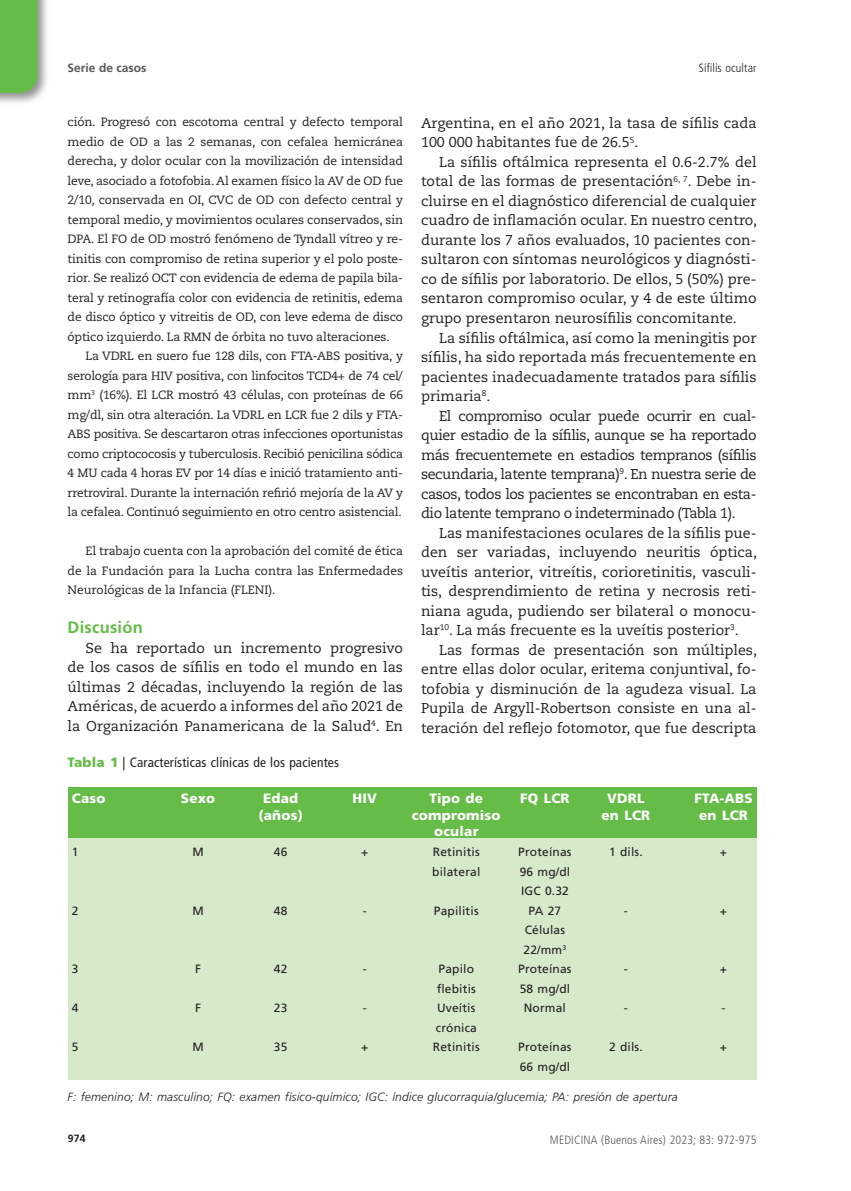
<style>
.page{position:relative;width:851px;height:1191px;background:#fff}
.page>*{position:absolute;margin:0;border:0;box-sizing:border-box;transform-origin:0 0}
.subtit-texto{font:700 16.5px "Frutiger LT Std";letter-spacing:.015em;color:#65bc46}
.texto1{font:14.25px/19.5px "Caecilia LT Std";color:#231f20;text-align:justify}
.tablacab{font:900 13.5px "Frutiger LT Std";letter-spacing:.015em;color:#fff}
.tablatit{font:condensed 13.5px "Frutiger LT Std";letter-spacing:.01em;color:#231f20}
.texto2{font:12px/19.5px "Caecilia LT Std";letter-spacing:-.01em;color:#231f20;text-align:justify}
.tabla{font:12px "Frutiger LT Std";letter-spacing:.015em;color:#231f20}
.tablapie{font:italic 300 12px "Frutiger LT Std";letter-spacing:.015em;color:#231f20}
.t1{font:300 condensed 12px "Frutiger LT Std";letter-spacing:.01em;color:#57585a}
.t2{font:300 condensed 12px "Frutiger LT Std";letter-spacing:.01em;color:#231f20}
.t3{font:700 12px "Frutiger LT Std";color:#57585a}
.t4{font:700 10.5px "Frutiger LT Std";color:#231f20}
.s1{font-weight:900;font-stretch:normal;color:#65bc46}
</style>
<div class="page">
<div style="left:0;top:0;width:50px;height:105px;background:#231f20;opacity:.5"></div>
<div style="left:0;top:0;width:38px;height:93px;background:#65bc46"></div>
<div style="left:68px;top:838px;width:688px;height:241px;background:#d6e9ca"></div>
<div style="left:68px;top:787px;width:688px;height:51px;background:#65bc46"></div>
<p class="t3" style="left:68px;top:61px;width:80px">Serie de casos</p>
<p class="t2" style="left:698px;top:61px;width:59px">Sífilis ocultar</p>
<p class="texto2" style="left:68px;top:112px;width:337px">ción. Progresó con escotoma central y defecto temporal medio de OD a las 2 semanas, con cefalea hemicránea derecha, y dolor ocular con la movilización de intensidad leve, asociado a fotofobia. Al examen físico la AV de OD fue 2/10, conservada en OI, CVC de OD con defecto central y temporal medio, y movimientos oculares conservados, sin DPA. El FO de OD mostró fenómeno de Tyndall vítreo y re&shy;tinitis con compromiso de retina superior y el polo poste&shy;rior. Se realizó OCT con evidencia de edema de papila bila&shy;teral y retinografía color con evidencia de retinitis, edema de disco óptico y vitreitis de OD, con leve edema de disco óptico izquierdo. La RMN de órbita no tuvo alteraciones.</p>
<p class="texto2" style="left:68px;top:346px;width:337px;text-indent:18px">La VDRL en suero fue 128 dils, con FTA-ABS positiva, y serología para HIV positiva, con linfocitos TCD4+ de 74 cel/ mm<sup>3</sup> (16%). El LCR mostró 43 células, con proteínas de 66 mg/dl, sin otra alteración. La VDRL en LCR fue 2 dils y FTA-ABS positiva. Se descartaron otras infecciones oportunistas como criptococosis y tuberculosis. Recibió penicilina sódica 4 MU cada 4 horas EV por 14 días e inició tratamiento anti&shy;rretroviral. Durante la internación refirió mejoría de la AV y la cefalea. Continuó seguimiento en otro centro asistencial.</p>
<p class="texto2" style="left:68px;top:541px;width:337px;text-indent:18px">El trabajo cuenta con la aprobación del comité de ética de la Fundación para la Lucha contra las Enfermedades Neurológicas de la Infancia (FLENI).</p>
<p class="subtit-texto" style="left:68px;top:618px;width:77px">Discusión</p>
<p class="texto1" style="left:68px;top:638px;width:337px;text-indent:18px">Se ha reportado un incremento progresivo de los casos de sífilis en todo el mundo en las últimas 2 décadas, incluyendo la región de las Américas, de acuerdo a informes del año 2021 de la Organización Panamericana de la Salud<sup>4</sup>. En</p>
<p class="texto1" style="left:421px;top:113px;width:337px">Argentina, en el año 2021, la tasa de sífilis cada<br>100 000 habitantes fue de 26.5<sup>5</sup>.</p>
<p class="texto1" style="left:421px;top:152px;width:337px;text-indent:18px">La sífilis oftálmica representa el 0.6-2.7% del total de las formas de presentación<sup>6,</sup> <sup>7</sup>. Debe in&shy;cluirse en el diagnóstico diferencial de cualquier cuadro de inflamación ocular. En nuestro centro, durante los 7 años evaluados, 10 pacientes con&shy;sultaron con síntomas neurológicos y diagnósti&shy;co de sífilis por laboratorio. De ellos, 5 (50%) pre&shy;sentaron compromiso ocular, y 4 de este último grupo presentaron neurosífilis concomitante.</p>
<p class="texto1" style="left:421px;top:328px;width:337px;text-indent:18px">La sífilis oftálmica, así como la meningitis por sífilis, ha sido reportada más frecuentemente en pacientes inadecuadamente tratados para sífilis primaria<sup>8</sup>.</p>
<p class="texto1" style="left:421px;top:406px;width:337px;text-indent:18px">El compromiso ocular puede ocurrir en cual&shy;quier estadio de la sífilis, aunque se ha reportado más frecuentemete en estadios tempranos (sífilis secundaria, latente temprana)<sup>9</sup>. En nuestra serie de casos, todos los pacientes se encontraban en esta&shy;dio latente temprano o indeterminado (Tabla 1).</p>
<p class="texto1" style="left:421px;top:523px;width:337px;text-indent:18px">Las manifestaciones oculares de la sífilis pue&shy;den ser variadas, incluyendo neuritis óptica, uveítis anterior, vitreítis, corioretinitis, vasculi&shy;tis, desprendimiento de retina y necrosis reti&shy;niana aguda, pudiendo ser bilateral o monocu&shy;lar<sup>10</sup>. La más frecuente es la uveítis posterior<sup>3</sup>.</p>
<p class="texto1" style="left:421px;top:640px;width:337px;text-indent:18px">Las formas de presentación son múltiples, entre ellas dolor ocular, eritema conjuntival, fo&shy;tofobia y disminución de la agudeza visual. La Pupila de Argyll-Robertson consiste en una al&shy;teración del reflejo fotomotor, que fue descripta</p>
<p class="tablatit" style="left:68px;top:755px;width:273px"><span class="s1">Tabla 1</span> | Características clínicas de los pacientes</p>
<p class="tablacab" style="left:72px;top:790px;width:35px">Caso</p>
<p class="tablacab" style="left:181px;top:790px;width:36px">Sexo</p>
<p class="tablacab" style="left:263px;top:790px;width:37px">Edad</p>
<p class="tablacab" style="left:352px;top:790px;width:26px">HIV</p>
<p class="tablacab" style="left:429px;top:790px;width:55px">Tipo de</p>
<p class="tablacab" style="left:520px;top:790px;width:51px">FQ LCR</p>
<p class="tablacab" style="left:607px;top:790px;width:39px">VDRL</p>
<p class="tablacab" style="left:694px;top:790px;width:59px">FTA-ABS</p>
<p class="tablacab" style="left:258px;top:807px;width:46px">(años)</p>
<p class="tablacab" style="left:412px;top:807px;width:90px">compromiso</p>
<p class="tablacab" style="left:601px;top:807px;width:50px">en LCR</p>
<p class="tablacab" style="left:699px;top:807px;width:50px">en LCR</p>
<p class="tablacab" style="left:434px;top:823px;width:46px">ocular</p>
<p class="tabla" style="left:72px;top:844px;width:8px">1</p>
<p class="tabla" style="left:192px;top:844px;width:13px">M</p>
<p class="tabla" style="left:274px;top:844px;width:15px">46</p>
<p class="tabla" style="left:361px;top:844px;width:9px">+</p>
<p class="tabla" style="left:433px;top:844px;width:48px">Retinitis</p>
<p class="tabla" style="left:518px;top:844px;width:55px">Proteínas</p>
<p class="tabla" style="left:609px;top:844px;width:35px">1 dils.</p>
<p class="tabla" style="left:719px;top:844px;width:9px">+</p>
<p class="tabla" style="left:432px;top:864px;width:50px">bilateral</p>
<p class="tabla" style="left:519px;top:864px;width:52px">96 mg/dl</p>
<p class="tabla" style="left:521px;top:883px;width:49px">IGC 0.32</p>
<p class="tabla" style="left:72px;top:903px;width:8px">2</p>
<p class="tabla" style="left:192px;top:903px;width:13px">M</p>
<p class="tabla" style="left:274px;top:903px;width:15px">48</p>
<p class="tabla" style="left:362px;top:903px;width:5px">-</p>
<p class="tabla" style="left:434px;top:903px;width:46px">Papilitis</p>
<p class="tabla" style="left:528px;top:903px;width:34px">PA 27</p>
<p class="tabla" style="left:623px;top:903px;width:5px">-</p>
<p class="tabla" style="left:719px;top:903px;width:9px">+</p>
<p class="tabla" style="left:524px;top:922px;width:42px">Células</p>
<p class="tabla" style="left:523px;top:942px;width:44px">22/mm<sup>3</sup></p>
<p class="tabla" style="left:72px;top:961px;width:8px">3</p>
<p class="tabla" style="left:195px;top:961px;width:7px">F</p>
<p class="tabla" style="left:274px;top:961px;width:15px">42</p>
<p class="tabla" style="left:362px;top:961px;width:5px">-</p>
<p class="tabla" style="left:438px;top:961px;width:37px">Papilo</p>
<p class="tabla" style="left:518px;top:961px;width:55px">Proteínas</p>
<p class="tabla" style="left:623px;top:961px;width:5px">-</p>
<p class="tabla" style="left:719px;top:961px;width:9px">+</p>
<p class="tabla" style="left:436px;top:981px;width:41px">flebitis</p>
<p class="tabla" style="left:519px;top:981px;width:52px">58 mg/dl</p>
<p class="tabla" style="left:72px;top:1000px;width:8px">4</p>
<p class="tabla" style="left:195px;top:1000px;width:7px">F</p>
<p class="tabla" style="left:274px;top:1000px;width:15px">23</p>
<p class="tabla" style="left:362px;top:1000px;width:5px">-</p>
<p class="tabla" style="left:437px;top:1000px;width:40px">Uveítis</p>
<p class="tabla" style="left:523px;top:1000px;width:44px">Normal</p>
<p class="tabla" style="left:623px;top:1000px;width:5px">-</p>
<p class="tabla" style="left:721px;top:1000px;width:5px">-</p>
<p class="tabla" style="left:436px;top:1020px;width:43px">crónica</p>
<p class="tabla" style="left:72px;top:1039px;width:8px">5</p>
<p class="tabla" style="left:192px;top:1039px;width:13px">M</p>
<p class="tabla" style="left:274px;top:1039px;width:15px">35</p>
<p class="tabla" style="left:361px;top:1039px;width:9px">+</p>
<p class="tabla" style="left:433px;top:1039px;width:48px">Retinitis</p>
<p class="tabla" style="left:518px;top:1039px;width:55px">Proteínas</p>
<p class="tabla" style="left:609px;top:1039px;width:35px">2 dils.</p>
<p class="tabla" style="left:719px;top:1039px;width:9px">+</p>
<p class="tabla" style="left:519px;top:1059px;width:52px">66 mg/dl</p>
<p class="tablapie" style="left:68px;top:1089px;width:611px">F: femenino; M: masculino; FQ: examen físico-químico; IGC: índice glucorraquia/glucemia; PA: presión de apertura</p>
<p class="t4" style="left:68px;top:1132px;width:19px">974</p>
<p class="t1" style="left:550px;top:1132px;width:208px">MEDICINA (Buenos Aires) 2023; 83: 972-975</p>
</div>
